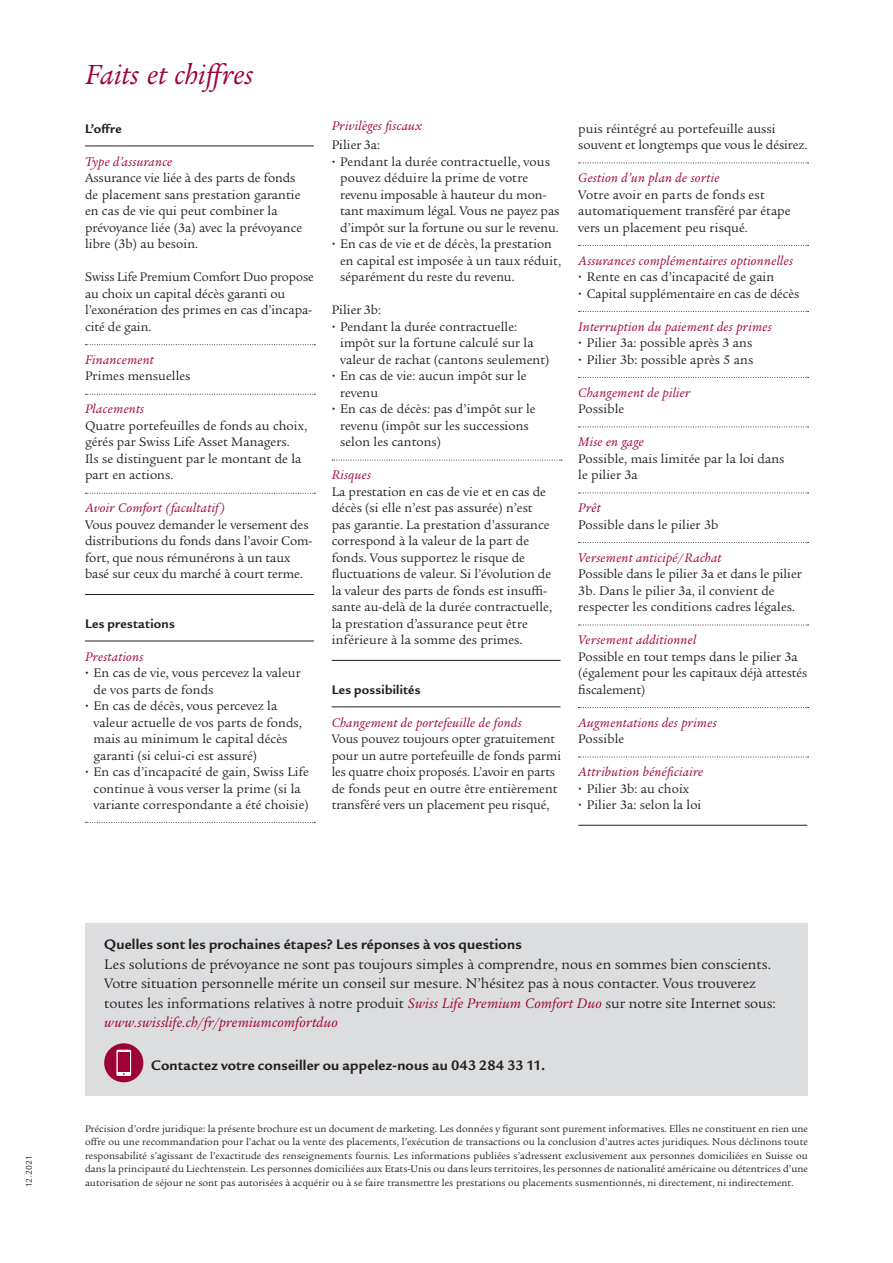
<style>
.page{position:relative;width:893px;height:1263px;background:#fff}
.page>*{position:absolute;margin:0;border:0;box-sizing:border-box;transform-origin:0 0}
.Book_14_16pt_K{font:italic 30px "Legacy Serif ITC Pro";letter-spacing:.005em;color:#9e0135}
.Book_10_12pt_K{font:15px/19.5px "Legacy Serif ITC Pro";color:#231f20}
.Bold_10_13pt_K{font:700 15px "Legacy Sans ITC Pro";letter-spacing:.015em;color:#231f20}
.Bold_10_13pt_K-2{font:13.5px/16.5px "Legacy Serif ITC Pro";letter-spacing:.005em;color:#231f20}
.Bold_10_13pt_K-3{font:italic 13.5px "Legacy Serif ITC Pro";letter-spacing:.02em;color:#9e0135}
.Aufzählung{font:13.5px/16.5px "Legacy Serif ITC Pro";letter-spacing:.005em;color:#231f20}
.Bold_10_13pt_K-4{font:700 13.5px "Legacy Sans ITC Pro";letter-spacing:.02em;color:#231f20}
.Aufzählung-2{font:italic 13.5px "Legacy Serif ITC Pro";letter-spacing:.02em;color:#9e0135}
.Bold_10_13pt_K_IT{font:10.5px/13.5px "Legacy Serif ITC Pro";letter-spacing:.005em;color:#231f20;text-align:justify}
._012_Bildlegende{font:9px "Legacy Sans ITC Pro";letter-spacing:-.005em;color:#231f20}
.s1{font-style:italic;color:#9e0135}
</style>
<div class="page">
<hr style="left:85px;top:146px;width:229px;height:1px;background:#231f20">
<svg style="left:85px;top:344px;width:230px;height:1px"></svg>
<svg style="left:85px;top:394px;width:230px;height:1px"></svg>
<svg style="left:85px;top:493px;width:230px;height:1px"></svg>
<hr style="left:85px;top:594px;width:229px;height:1px;background:#231f20">
<hr style="left:85px;top:641px;width:229px;height:1px;background:#231f20">
<svg style="left:85px;top:822px;width:230px;height:1px"></svg>
<div style="left:85px;top:923px;width:723px;height:173px;background:#dcdddf"></div>
<div style="left:104px;top:1043px;width:39px;height:39px;background:#9e0135;border-radius:50%"></div>
<svg style="left:116px;top:1050px;width:15px;height:26px"></svg>
<div style="left:118px;top:1052px;width:12px;height:20px;background:#9e0135"></div>
<svg style="left:579px;top:163px;width:229px;height:1px"></svg>
<svg style="left:579px;top:245px;width:229px;height:1px"></svg>
<svg style="left:579px;top:311px;width:229px;height:1px"></svg>
<svg style="left:579px;top:377px;width:229px;height:1px"></svg>
<svg style="left:579px;top:427px;width:229px;height:1px"></svg>
<svg style="left:579px;top:493px;width:229px;height:1px"></svg>
<svg style="left:579px;top:542px;width:229px;height:1px"></svg>
<svg style="left:579px;top:625px;width:229px;height:1px"></svg>
<svg style="left:579px;top:707px;width:229px;height:1px"></svg>
<svg style="left:579px;top:757px;width:229px;height:1px"></svg>
<hr style="left:578px;top:825px;width:229px;height:1px;background:#231f20">
<svg style="left:332px;top:460px;width:230px;height:1px"></svg>
<hr style="left:332px;top:660px;width:229px;height:1px;background:#231f20">
<hr style="left:332px;top:706px;width:229px;height:1px;background:#231f20">
<p class="_012_Bildlegende" style="left:24px;top:1187px;width:33px;rotate:-90deg">12.2021</p>
<p class="Book_14_16pt_K" style="left:85px;top:56px;width:170px">Faits et chiffres</p>
<p class="Bold_10_13pt_K-4" style="left:85px;top:121px;width:38px">L’offre</p>
<p class="Bold_10_13pt_K-3" style="left:85px;top:153px;width:89px">Type d’assurance</p>
<p class="Bold_10_13pt_K-2" style="left:85px;top:170px;width:219px">Assurance vie liée à des parts de fonds de placement sans prestation garantie en cas de vie qui peut combiner la prévoyance liée (3a) avec la prévoyance libre (3b) au besoin.</p>
<p class="Bold_10_13pt_K-2" style="left:85px;top:269px;width:230px">Swiss Life Premium Comfort Duo propose au choix un capital décès garanti ou l’exonération des primes en cas d’incapa&shy;cité de gain.</p>
<p class="Bold_10_13pt_K-3" style="left:85px;top:351px;width:70px">Financement</p>
<p class="Bold_10_13pt_K-2" style="left:85px;top:368px;width:107px">Primes mensuelles</p>
<p class="Bold_10_13pt_K-3" style="left:85px;top:401px;width:61px">Placements</p>
<p class="Bold_10_13pt_K-2" style="left:85px;top:417px;width:223px">Quatre portefeuilles de fonds au choix, gérés par Swiss Life Asset Managers.<br>Ils se distinguent par le montant de la part en actions.</p>
<p class="Bold_10_13pt_K-3" style="left:85px;top:500px;width:142px">Avoir Comfort (facultatif)</p>
<p class="Bold_10_13pt_K-2" style="left:85px;top:516px;width:229px">Vous pouvez demander le versement des distributions du fonds dans l’avoir Com&shy;fort, que nous rémunérons à un taux basé sur ceux du marché à court terme.</p>
<p class="Bold_10_13pt_K-4" style="left:85px;top:616px;width:91px">Les prestations</p>
<p class="Bold_10_13pt_K-3" style="left:85px;top:648px;width:60px">Prestations</p>
<p class="Bold_10_13pt_K-2" style="left:94px;top:665px;width:209px">En cas de vie, vous percevez la valeur de vos parts de fonds</p>
<p class="Bold_10_13pt_K-2" style="left:94px;top:698px;width:210px">En cas de décès, vous percevez la valeur actuelle de vos parts de fonds, mais au minimum le capital décès garanti (si celui-ci est assuré)</p>
<p class="Bold_10_13pt_K-2" style="left:94px;top:764px;width:217px">En cas d’incapacité de gain, Swiss Life continue à vous verser la prime (si la variante correspondante a été choisie)</p>
<p class="Bold_10_13pt_K-3" style="left:332px;top:118px;width:92px">Privilèges fiscaux</p>
<p class="Bold_10_13pt_K-2" style="left:332px;top:136px;width:50px">Pilier 3a:</p>
<p class="Bold_10_13pt_K-2" style="left:340px;top:153px;width:221px">Pendant la durée contractuelle, vous pouvez déduire la prime de votre revenu imposable à hauteur du mon&shy;tant maximum légal. Vous ne payez pas d’impôt sur la fortune ou sur le revenu.</p>
<p class="Bold_10_13pt_K-2" style="left:340px;top:235px;width:222px">En cas de vie et de décès, la prestation en capital est imposée à un taux réduit, séparément du reste du revenu.</p>
<p class="Bold_10_13pt_K-2" style="left:332px;top:301px;width:51px">Pilier 3b:</p>
<p class="Bold_10_13pt_K-2" style="left:340px;top:318px;width:211px">Pendant la durée contractuelle: impôt sur la fortune calculé sur la valeur de rachat (cantons seulement)</p>
<p class="Bold_10_13pt_K-2" style="left:340px;top:367px;width:188px">En cas de vie: aucun impôt sur le revenu</p>
<p class="Bold_10_13pt_K-2" style="left:340px;top:400px;width:197px">En cas de décès: pas d’impôt sur le revenu (impôt sur les successions selon les cantons)</p>
<p class="Bold_10_13pt_K-3" style="left:332px;top:466px;width:41px">Risques</p>
<p class="Bold_10_13pt_K-2" style="left:332px;top:483px;width:222px">La prestation en cas de vie et en cas de décès (si elle n’est pas assurée) n’est pas garantie. La prestation d’assurance correspond à la valeur de la part de fonds. Vous supportez le risque de fluctuations de valeur. Si l’évolution de la valeur des parts de fonds est insuffi&shy;sante au-delà de la durée contractuelle, la prestation d’assurance peut être inférieure à la somme des primes.</p>
<p class="Bold_10_13pt_K-4" style="left:332px;top:681px;width:90px">Les possibilités</p>
<p class="Bold_10_13pt_K-3" style="left:332px;top:714px;width:191px">Changement de portefeuille de fonds</p>
<p class="Bold_10_13pt_K-2" style="left:332px;top:730px;width:231px">Vous pouvez toujours opter gratuitement pour un autre portefeuille de fonds parmi les quatre choix proposés. L’avoir en parts de fonds peut en outre être entièrement transféré vers un placement peu risqué,</p>
<p class="Bold_10_13pt_K-2" style="left:578px;top:120px;width:231px">puis réintégré au portefeuille aussi souvent et longtemps que vous le désirez.</p>
<p class="Bold_10_13pt_K-3" style="left:578px;top:169px;width:143px">Gestion d’un plan de sortie</p>
<p class="Bold_10_13pt_K-2" style="left:578px;top:186px;width:214px">Votre avoir en parts de fonds est automatiquement transféré par étape vers un placement peu risqué.</p>
<p class="Bold_10_13pt_K-3" style="left:578px;top:252px;width:216px">Assurances complémentaires optionnelles</p>
<p class="Bold_10_13pt_K-2" style="left:587px;top:268px;width:189px">Rente en cas d’incapacité de gain</p>
<p class="Bold_10_13pt_K-2" style="left:587px;top:285px;width:214px">Capital supplémentaire en cas de décès</p>
<p class="Bold_10_13pt_K-3" style="left:578px;top:318px;width:195px">Interruption du paiement des primes</p>
<p class="Bold_10_13pt_K-2" style="left:587px;top:334px;width:167px">Pilier 3a: possible après 3 ans</p>
<p class="Bold_10_13pt_K-2" style="left:587px;top:351px;width:168px">Pilier 3b: possible après 5 ans</p>
<p class="Bold_10_13pt_K-3" style="left:578px;top:384px;width:113px">Changement de pilier</p>
<p class="Bold_10_13pt_K-2" style="left:578px;top:400px;width:47px">Possible</p>
<p class="Bold_10_13pt_K-3" style="left:578px;top:433px;width:67px">Mise en gage</p>
<p class="Bold_10_13pt_K-2" style="left:578px;top:450px;width:208px">Possible, mais limitée par la loi dans le pilier 3a</p>
<p class="Bold_10_13pt_K-3" style="left:578px;top:499px;width:24px">Prêt</p>
<p class="Aufzählung" style="left:578px;top:516px;width:141px">Possible dans le pilier 3b</p>
<p class="Bold_10_13pt_K-3" style="left:578px;top:549px;width:144px">Versement anticipé/Rachat</p>
<p class="Aufzählung" style="left:578px;top:565px;width:225px">Possible dans le pilier 3a et dans le pilier<br>3b. Dans le pilier 3a, il convient de respecter les conditions cadres légales.</p>
<p class="Aufzählung-2" style="left:578px;top:631px;width:120px">Versement additionnel</p>
<p class="Bold_10_13pt_K-2" style="left:578px;top:648px;width:230px">Possible en tout temps dans le pilier 3a (également pour les capitaux déjà attestés fiscalement)</p>
<p class="Bold_10_13pt_K-3" style="left:578px;top:714px;width:140px">Augmentations des primes</p>
<p class="Bold_10_13pt_K-2" style="left:578px;top:730px;width:47px">Possible</p>
<p class="Bold_10_13pt_K-3" style="left:578px;top:763px;width:126px">Attribution bénéficiaire</p>
<p class="Bold_10_13pt_K-2" style="left:587px;top:780px;width:104px">Pilier 3b: au choix</p>
<p class="Bold_10_13pt_K-2" style="left:587px;top:796px;width:116px">Pilier 3a: selon la loi</p>
<p class="Bold_10_13pt_K" style="left:104px;top:935px;width:419px">Quelles sont les prochaines étapes? Les réponses à vos questions</p>
<p class="Book_10_12pt_K" style="left:104px;top:954px;width:673px">Les solutions de prévoyance ne sont pas toujours simples à comprendre, nous en sommes bien conscients.<br>Votre situation personnelle mérite un conseil sur mesure. N’hésitez pas à nous contacter. Vous trouverez toutes les informations relatives à notre produit <span class="s1">Swiss Life Premium Comfort Duo</span> sur notre site Internet sous: <span class="s1">www.swisslife.ch/fr/premiumcomfortduo</span></p>
<p class="Bold_10_13pt_K" style="left:151px;top:1057px;width:396px">Contactez votre conseiller ou appelez-nous au 043 284 33 11.</p>
<p class="Bold_10_13pt_K_IT" style="left:85px;top:1122px;width:724px">Précision d’ordre juridique: la présente brochure est un document de marketing. Les données y figurant sont purement informatives. Elles ne constituent en rien une offre ou une recommandation pour l’achat ou la vente des placements, l’exécution de transactions ou la conclusion d’autres actes juridiques. Nous déclinons toute responsabilité s’agissant de l’exactitude des renseignements fournis. Les informations publiées s’adressent exclusivement aux personnes domiciliées en Suisse ou dans la principauté du Liechtenstein. Les personnes domiciliées aux Etats-Unis ou dans leurs territoires, les personnes de nationalité américaine ou détentrices d’une autorisation de séjour ne sont pas autorisées à acquérir ou à se faire transmettre les prestations ou placements susmentionnés, ni directement, ni indirectement.</p>
</div>
